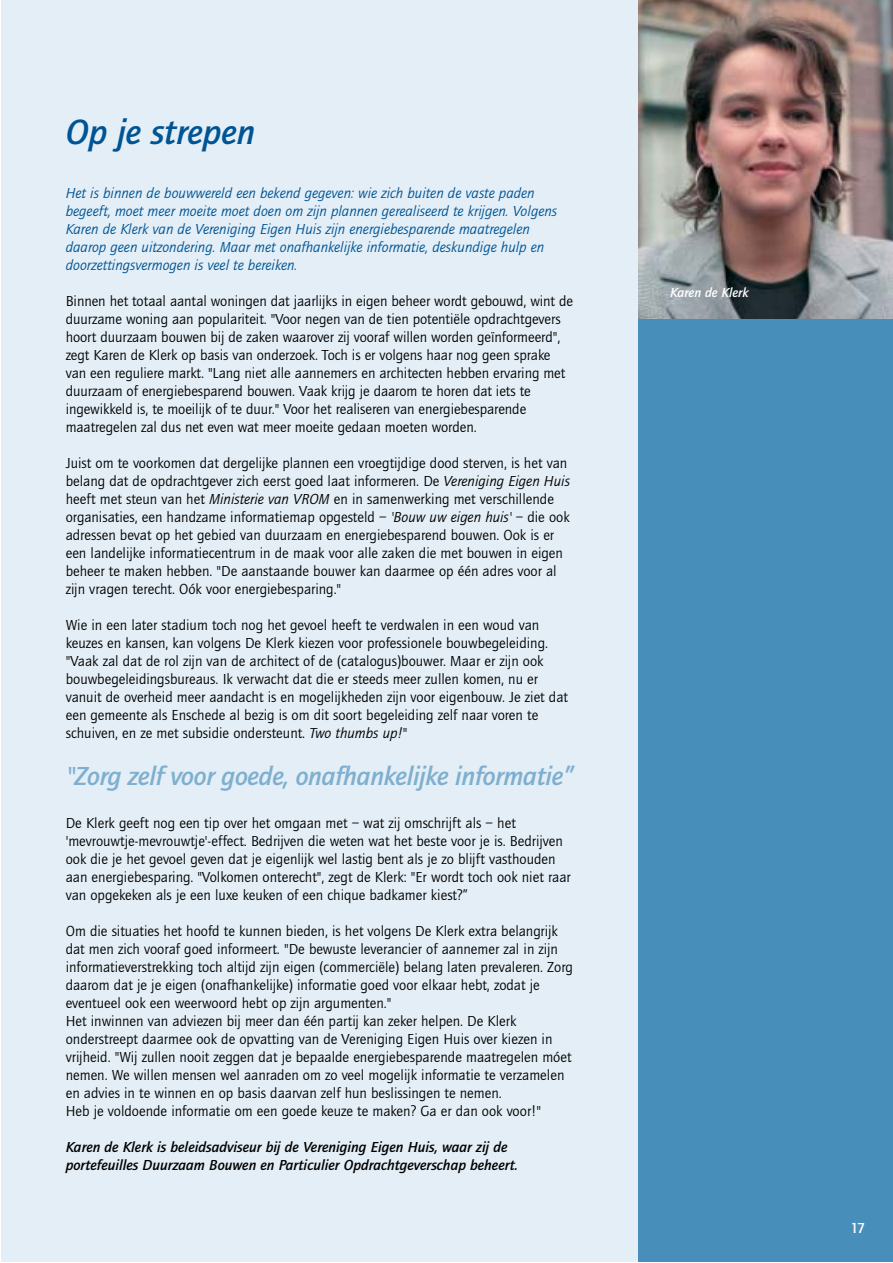
<style>
.page{position:relative;width:893px;height:1263px;background:#fff}
.page>*{position:absolute;margin:0;border:0;box-sizing:border-box;transform-origin:0 0}
.t1{font:italic 500 36px "Quay Sans";color:#005494}
.t2{font:italic 500 27px "Quay Sans";letter-spacing:-.01em;color:#7eafcf}
.t3{font:15px/18px "Quay Sans";color:#000}
.t4{font:italic 15px/18px "Quay Sans";color:#005494}
.t5{font:italic 500 15px/18px "Quay Sans";color:#000}
.t6{font:500 15px "Quay Sans";color:#fff}
.t7{font:italic 500 13.5px "Quay Sans";color:#fff}
.s1{font-style:italic}
</style>
<div class="page">
<div style="left:1px;top:0;width:891px;height:1262px;background:#e3eef6"></div>
<div style="left:638px;top:0;width:254px;height:1262px;background:#478fba"></div>
<img style="left:638px;top:0;width:254px;height:319px">
<h1 class="t1" style="left:66px;top:118px;width:191px">Op je strepen</h1>
<p class="t4" style="left:66px;top:185px;width:493px">Het is binnen de bouwwereld een bekend gegeven: wie zich buiten de vaste paden begeeft, moet meer moeite moet doen om zijn plannen gerealiseerd te krijgen. Volgens Karen de Klerk van de Vereniging Eigen Huis zijn energiebesparende maatregelen daarop geen uitzondering. Maar met onafhankelijke informatie, deskundige hulp en doorzettingsvermogen is veel te bereiken.</p>
<p class="t3" style="left:66px;top:293px;width:509px">Binnen het totaal aantal woningen dat jaarlijks in eigen beheer wordt gebouwd, wint de duurzame woning aan populariteit. "Voor negen van de tien potentiële opdrachtgevers hoort duurzaam bouwen bij de zaken waarover zij vooraf willen worden geïnformeerd", zegt Karen de Klerk op basis van onderzoek. Toch is er volgens haar nog geen sprake van een reguliere markt. "Lang niet alle aannemers en architecten hebben ervaring met duurzaam of energiebesparend bouwen. Vaak krijg je daarom te horen dat iets te ingewikkeld is, te moeilijk of te duur." Voor het realiseren van energiebesparende maatregelen zal dus net even wat meer moeite gedaan moeten worden.</p>
<p class="t3" style="left:66px;top:455px;width:505px">Juist om te voorkomen dat dergelijke plannen een vroegtijdige dood sterven, is het van belang dat de opdrachtgever zich eerst goed laat informeren. De <span class="s1">Vereniging Eigen Huis </span>heeft met steun van het <span class="s1">Ministerie van VROM</span> en in samenwerking met verschillende organisaties, een handzame informatiemap opgesteld – <span class="s1">'Bouw uw eigen huis'</span> – die ook adressen bevat op het gebied van duurzaam en energiebesparend bouwen. Ook is er een landelijke informatiecentrum in de maak voor alle zaken die met bouwen in eigen beheer te maken hebben. "De aanstaande bouwer kan daarmee op één adres voor al zijn vragen terecht. Oók voor energiebesparing."</p>
<p class="t3" style="left:66px;top:617px;width:504px">Wie in een later stadium toch nog het gevoel heeft te verdwalen in een woud van keuzes en kansen, kan volgens De Klerk kiezen voor professionele bouwbegeleiding. "Vaak zal dat de rol zijn van de architect of de (catalogus)bouwer. Maar er zijn ook bouwbegeleidingsbureaus. Ik verwacht dat die er steeds meer zullen komen, nu er vanuit de overheid meer aandacht is en mogelijkheden zijn voor eigenbouw. Je ziet dat een gemeente als Enschede al bezig is om dit soort begeleiding zelf naar voren te schuiven, en ze met subsidie ondersteunt. <span class="s1">Two thumbs up!</span>"</p>
<h2 class="t2" style="left:66px;top:765px;width:509px">"Zorg zelf voor goede, onafhankelijke informatie”</h2>
<p class="t3" style="left:66px;top:815px;width:506px">De Klerk geeft nog een tip over het omgaan met – wat zij omschrijft als – het 'mevrouwtje-mevrouwtje'-effect. Bedrijven die weten wat het beste voor je is. Bedrijven ook die je het gevoel geven dat je eigenlijk wel lastig bent als je zo blijft vasthouden aan energiebesparing. "Volkomen onterecht", zegt de Klerk: "Er wordt toch ook niet raar van opgekeken als je een luxe keuken of een chique badkamer kiest?”</p>
<p class="t3" style="left:66px;top:923px;width:509px">Om die situaties het hoofd te kunnen bieden, is het volgens De Klerk extra belangrijk dat men zich vooraf goed informeert. "De bewuste leverancier of aannemer zal in zijn informatieverstrekking toch altijd zijn eigen (commerciële) belang laten prevaleren. Zorg daarom dat je je eigen (onafhankelijke) informatie goed voor elkaar hebt, zodat je eventueel ook een weerwoord hebt op zijn argumenten."<br>Het inwinnen van adviezen bij meer dan één partij kan zeker helpen. De Klerk onderstreept daarmee ook de opvatting van de Vereniging Eigen Huis over kiezen in vrijheid. "Wij zullen nooit zeggen dat je bepaalde energiebesparende maatregelen móet nemen. We willen mensen wel aanraden om zo veel mogelijk informatie te verzamelen en advies in te winnen en op basis daarvan zelf hun beslissingen te nemen.<br>Heb je voldoende informatie om een goede keuze te maken? Ga er dan ook voor!"</p>
<p class="t5" style="left:66px;top:1139px;width:453px">Karen de Klerk is beleidsadviseur bij de Vereniging Eigen Huis, waar zij de portefeuilles Duurzaam Bouwen en Particulier Opdrachtgeverschap beheert.</p>
<p class="t7" style="left:670px;top:287px;width:80px">Karen de Klerk</p>
<p class="t6" style="left:850px;top:1222px;width:17px">17</p>
</div>
